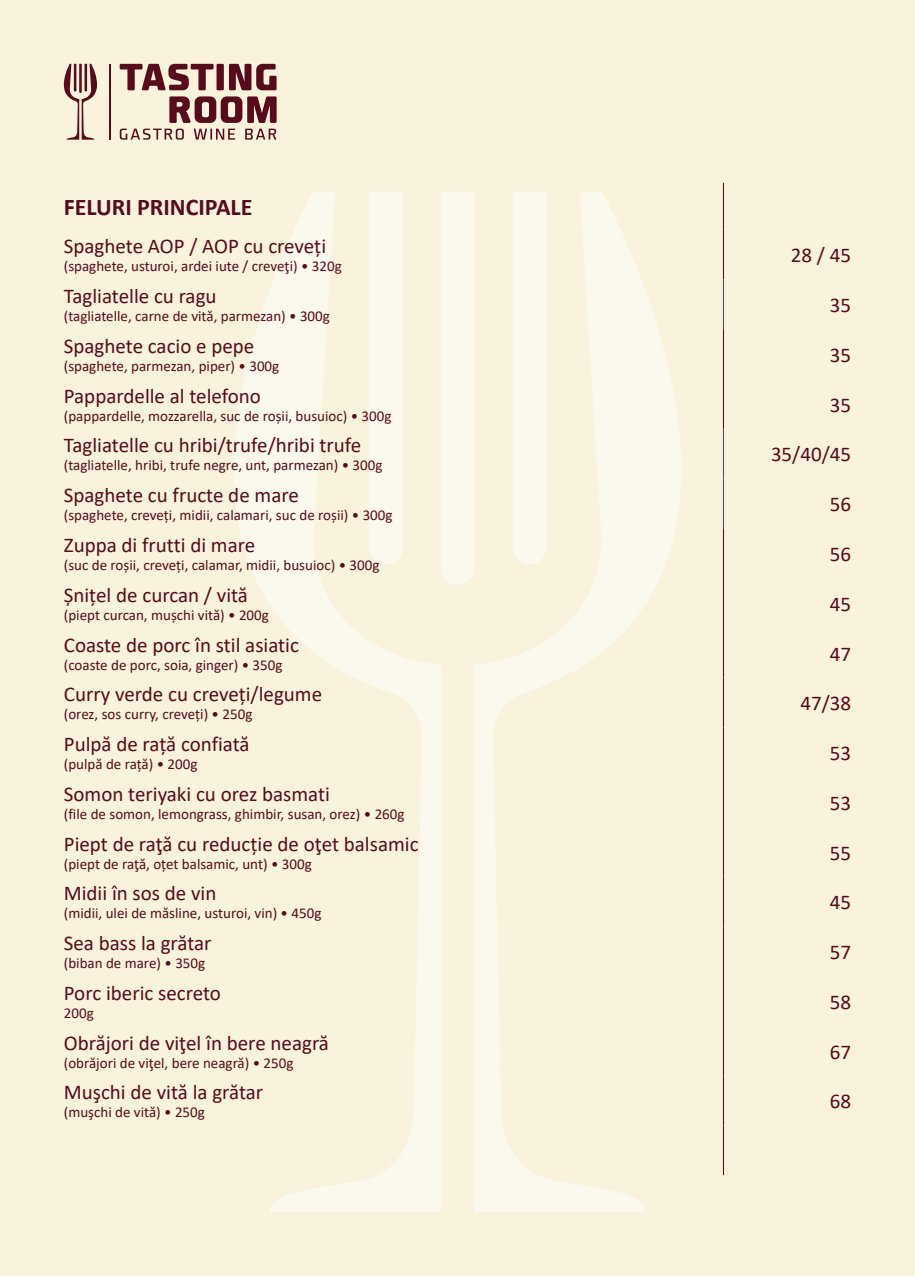
<style>
.page{position:relative;width:915px;height:1276px;background:#fff}
.page>*{position:absolute;margin:0;border:0;box-sizing:border-box;transform-origin:0 0}
.t1{font:700 24px "Calibri";color:#560c1b}
.t2{font:21px "Calibri";color:#560c1b}
.t3{font:15px "Calibri";color:#560c1b}
</style>
<div class="page">
<div style="left:0;top:0;width:914px;height:1276px;background:#f9f2dc"></div>
<svg style="left:234px;top:191px;width:490px;height:1021px"></svg>
<hr style="left:109px;top:64px;width:1px;height:75px;background:#560c1b">
<svg style="left:120px;top:129px;width:156px;height:11px"></svg>
<svg style="left:120px;top:64px;width:156px;height:59px"></svg>
<svg style="left:63px;top:64px;width:35px;height:76px"></svg>
<hr style="left:722px;top:183px;width:1px;height:47px;background:#560c1b">
<hr style="left:722px;top:230px;width:1px;height:49px;background:#560c1b">
<hr style="left:722px;top:329px;width:1px;height:50px;background:#560c1b">
<hr style="left:722px;top:379px;width:1px;height:50px;background:#560c1b">
<hr style="left:722px;top:528px;width:1px;height:50px;background:#560c1b">
<hr style="left:722px;top:578px;width:1px;height:50px;background:#560c1b">
<hr style="left:722px;top:628px;width:1px;height:49px;background:#560c1b">
<hr style="left:722px;top:677px;width:1px;height:50px;background:#560c1b">
<hr style="left:722px;top:727px;width:1px;height:50px;background:#560c1b">
<hr style="left:722px;top:777px;width:1px;height:50px;background:#560c1b">
<hr style="left:722px;top:827px;width:1px;height:49px;background:#560c1b">
<hr style="left:722px;top:876px;width:1px;height:50px;background:#560c1b">
<hr style="left:722px;top:926px;width:1px;height:50px;background:#560c1b">
<hr style="left:722px;top:976px;width:1px;height:50px;background:#560c1b">
<hr style="left:722px;top:1026px;width:1px;height:49px;background:#560c1b">
<hr style="left:722px;top:1075px;width:1px;height:50px;background:#560c1b">
<hr style="left:722px;top:1125px;width:1px;height:50px;background:#560c1b">
<hr style="left:722px;top:279px;width:1px;height:50px;background:#fff">
<hr style="left:722px;top:429px;width:1px;height:49px;background:#fff">
<hr style="left:722px;top:478px;width:1px;height:50px;background:#fff">
<p class="t1" style="left:64px;top:190px;width:190px">FELURI PRINCIPALE</p>
<p class="t2" style="left:64px;top:232px;width:264px">Spaghete AOP / AOP cu creveți</p>
<p class="t3" style="left:64px;top:256px;width:279px">(spaghete, usturoi, ardei iute / creveţi) • 320g</p>
<p class="t2" style="left:64px;top:282px;width:154px">Tagliatelle cu ragu</p>
<p class="t3" style="left:64px;top:306px;width:267px">(tagliatelle, carne de vită, parmezan) • 300g</p>
<p class="t2" style="left:64px;top:331px;width:192px">Spaghete cacio e pepe</p>
<p class="t3" style="left:64px;top:355px;width:217px">(spaghete, parmezan, piper) • 300g</p>
<p class="t2" style="left:64px;top:381px;width:199px">Pappardelle al telefono</p>
<p class="t3" style="left:64px;top:405px;width:329px">(pappardelle, mozzarella, suc de roșii, busuioc) • 300g</p>
<p class="t2" style="left:64px;top:431px;width:299px">Tagliatelle cu hribi/trufe/hribi trufe</p>
<p class="t3" style="left:64px;top:455px;width:320px">(tagliatelle, hribi, trufe negre, unt, parmezan) • 300g</p>
<p class="t2" style="left:64px;top:481px;width:236px">Spaghete cu fructe de mare</p>
<p class="t3" style="left:64px;top:505px;width:330px">(spaghete, creveți, midii, calamari, suc de roșii) • 300g</p>
<p class="t2" style="left:64px;top:530px;width:193px">Zuppa di frutti di mare</p>
<p class="t3" style="left:64px;top:554px;width:317px">(suc de roșii, creveți, calamar, midii, busuioc) • 300g</p>
<p class="t2" style="left:64px;top:580px;width:186px">Șnițel de curcan / vită</p>
<p class="t3" style="left:64px;top:604px;width:206px">(piept curcan, mușchi vită) • 200g</p>
<p class="t2" style="left:64px;top:630px;width:236px">Coaste de porc în stil asiatic</p>
<p class="t3" style="left:64px;top:654px;width:220px">(coaste de porc, soia, ginger) • 350g</p>
<p class="t2" style="left:64px;top:680px;width:260px">Curry verde cu creveți/legume</p>
<p class="t3" style="left:64px;top:704px;width:190px">(orez, sos curry, creveți) • 250g</p>
<p class="t2" style="left:64px;top:729px;width:187px">Pulpă de rață confiată</p>
<p class="t3" style="left:64px;top:753px;width:135px">(pulpă de rață) • 200g</p>
<p class="t2" style="left:64px;top:779px;width:267px">Somon teriyaki cu orez basmati</p>
<p class="t3" style="left:64px;top:803px;width:342px">(file de somon, lemongrass, ghimbir, susan, orez) • 260g</p>
<p class="t2" style="left:64px;top:829px;width:356px">Piept de raţă cu reducție de oţet balsamic</p>
<p class="t3" style="left:64px;top:853px;width:249px">(piept de raţă, oțet balsamic, unt) • 300g</p>
<p class="t2" style="left:64px;top:879px;width:154px">Midii în sos de vin</p>
<p class="t3" style="left:64px;top:903px;width:259px">(midii, ulei de măsline, usturoi, vin) • 450g</p>
<p class="t2" style="left:64px;top:928px;width:149px">Sea bass la grătar</p>
<p class="t3" style="left:64px;top:952px;width:143px">(biban de mare) • 350g</p>
<p class="t2" style="left:64px;top:978px;width:159px">Porc iberic secreto</p>
<p class="t3" style="left:64px;top:1002px;width:31px">200g</p>
<p class="t2" style="left:64px;top:1028px;width:266px">Obrăjori de viţel în bere neagră</p>
<p class="t3" style="left:64px;top:1052px;width:231px">(obrăjori de viţel, bere neagră) • 250g</p>
<p class="t2" style="left:64px;top:1078px;width:201px">Muşchi de vită la grătar</p>
<p class="t3" style="left:64px;top:1102px;width:142px">(muşchi de vită) • 250g</p>
<p class="t2" style="left:790px;top:241px;width:62px">28 / 45</p>
<p class="t2" style="left:829px;top:291px;width:23px">35</p>
<p class="t2" style="left:829px;top:340px;width:23px">35</p>
<p class="t2" style="left:829px;top:390px;width:23px">35</p>
<p class="t2" style="left:770px;top:440px;width:82px">35/40/45</p>
<p class="t2" style="left:829px;top:490px;width:23px">56</p>
<p class="t2" style="left:829px;top:539px;width:23px">56</p>
<p class="t2" style="left:829px;top:589px;width:23px">45</p>
<p class="t2" style="left:829px;top:639px;width:23px">47</p>
<p class="t2" style="left:800px;top:689px;width:52px">47/38</p>
<p class="t2" style="left:829px;top:738px;width:23px">53</p>
<p class="t2" style="left:829px;top:788px;width:23px">53</p>
<p class="t2" style="left:829px;top:838px;width:23px">55</p>
<p class="t2" style="left:829px;top:888px;width:23px">45</p>
<p class="t2" style="left:829px;top:937px;width:23px">57</p>
<p class="t2" style="left:829px;top:987px;width:23px">58</p>
<p class="t2" style="left:829px;top:1037px;width:23px">67</p>
<p class="t2" style="left:829px;top:1087px;width:23px">68</p>
</div>
